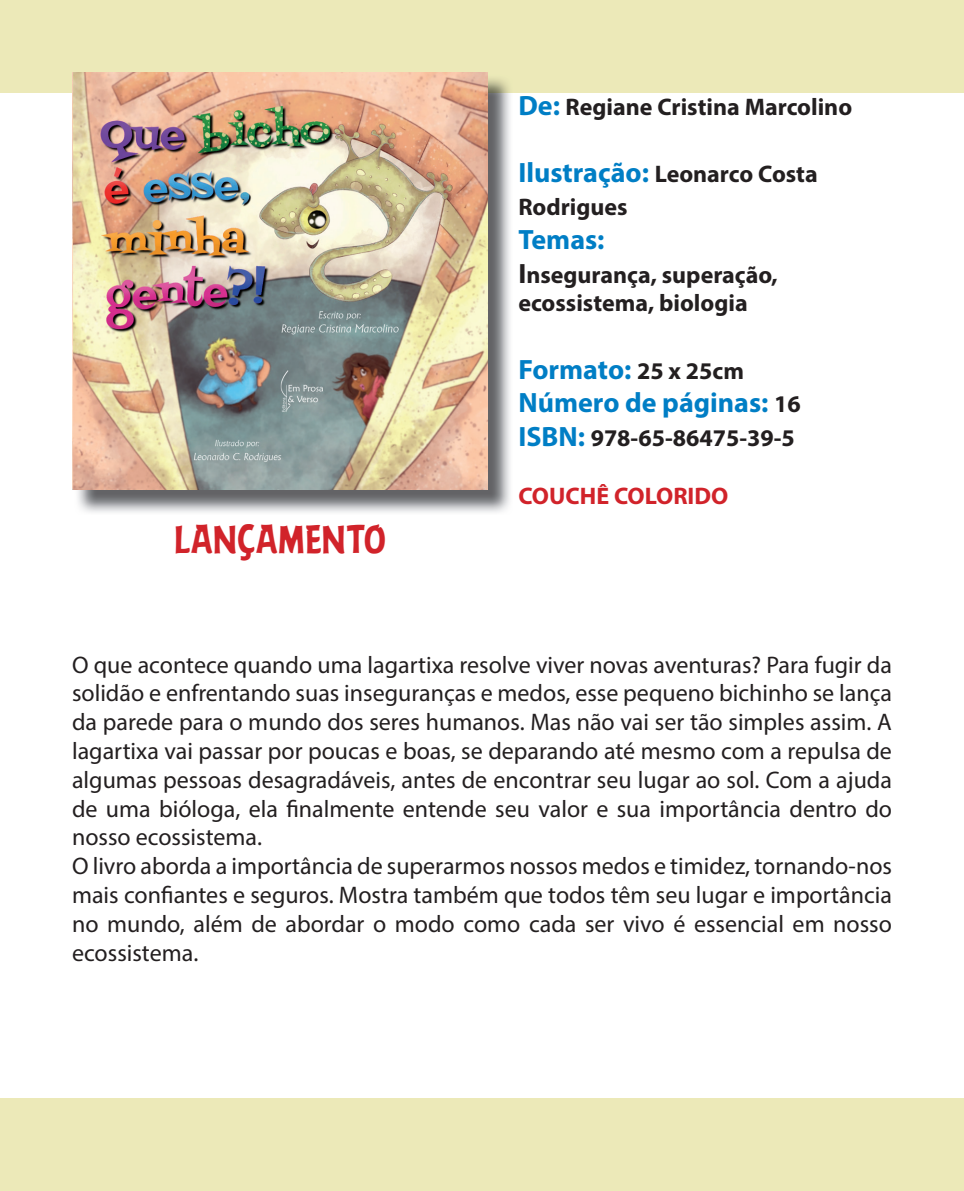
<style>
.page{position:relative;width:964px;height:1191px;background:#fff}
.page>*{position:absolute;margin:0;border:0;box-sizing:border-box;transform-origin:0 0}
.t1{font:44px "a Flop Regular Irineu";color:#d1232a}
.t2{font:700 28px/33.6px "Myriad Pro";color:#007ec5}
.t3{font:24px/28.8px "Myriad Pro";color:#231f20}
.t4{font:700 24px/33.6px "Myriad Pro";color:#231f20}
.t5{font:700 24px "Myriad Pro";color:#d1232a}
.s1{font-size:28px;color:#007ec5}
.s2{font-size:28px}
.s3{font-size:24px;color:#231f20}
</style>
<div class="page">
<div style="left:0;top:0;width:964px;height:93px;background:#ece9b8"></div>
<div style="left:0;top:1098px;width:964px;height:93px;background:#ece9b8"></div>
<img style="left:75px;top:75px;width:435px;height:438px">
<img style="left:72px;top:72px;width:415px;height:417px">
<p class="t4" style="left:518px;top:89px;width:335px"><span class="s1">De:</span> Regiane Cristina Marcolino</p>
<p class="t4" style="left:518px;top:156px;width:301px"><span class="s1">Ilustração:</span> Leonarco Costa<br>Rodrigues</p>
<p class="t2" style="left:518px;top:222px;width:88px">Temas:</p>
<p class="t4" style="left:518px;top:259px;width:261px;line-height:28.8px"><span class="s2">I</span>nsegurança, superação, ecossistema, biologia</p>
<h1 class="t1" style="left:173px;top:506px;width:214px">LANÇAMENTO</h1>
<p class="t2" style="left:518px;top:351px;width:284px">Formato: <span class="s3">25 x 25cm<br></span>Número de páginas: <span class="s3">16</span></p>
<p class="t4" style="left:518px;top:420px;width:278px"><span class="s1">ISBN:</span> 978-65-86475-39-5</p>
<p class="t5" style="left:518px;top:480px;width:211px">COUCHÊ COLORIDO</p>
<p class="t3" style="left:72px;top:649px;width:821px">O que acontece quando uma lagartixa resolve viver novas aventuras? Para fugir da solidão e enfrentando suas inseguranças e medos, esse pequeno bichinho se lança da parede para o mundo dos seres humanos. Mas não vai ser tão simples assim. A lagartixa vai passar por poucas e boas, se deparando até mesmo com a repulsa de algumas pessoas desagradáveis, antes de encontrar seu lugar ao sol. Com a ajuda de uma bióloga, ela finalmente entende seu valor e sua importância dentro do nosso ecossistema.<br>O livro aborda a importância de superarmos nossos medos e timidez, tornando-nos mais confiantes e seguros. Mostra também que todos têm seu lugar e importância no mundo, além de abordar o modo como cada ser vivo é essencial em nosso ecossistema.</p>
</div>
